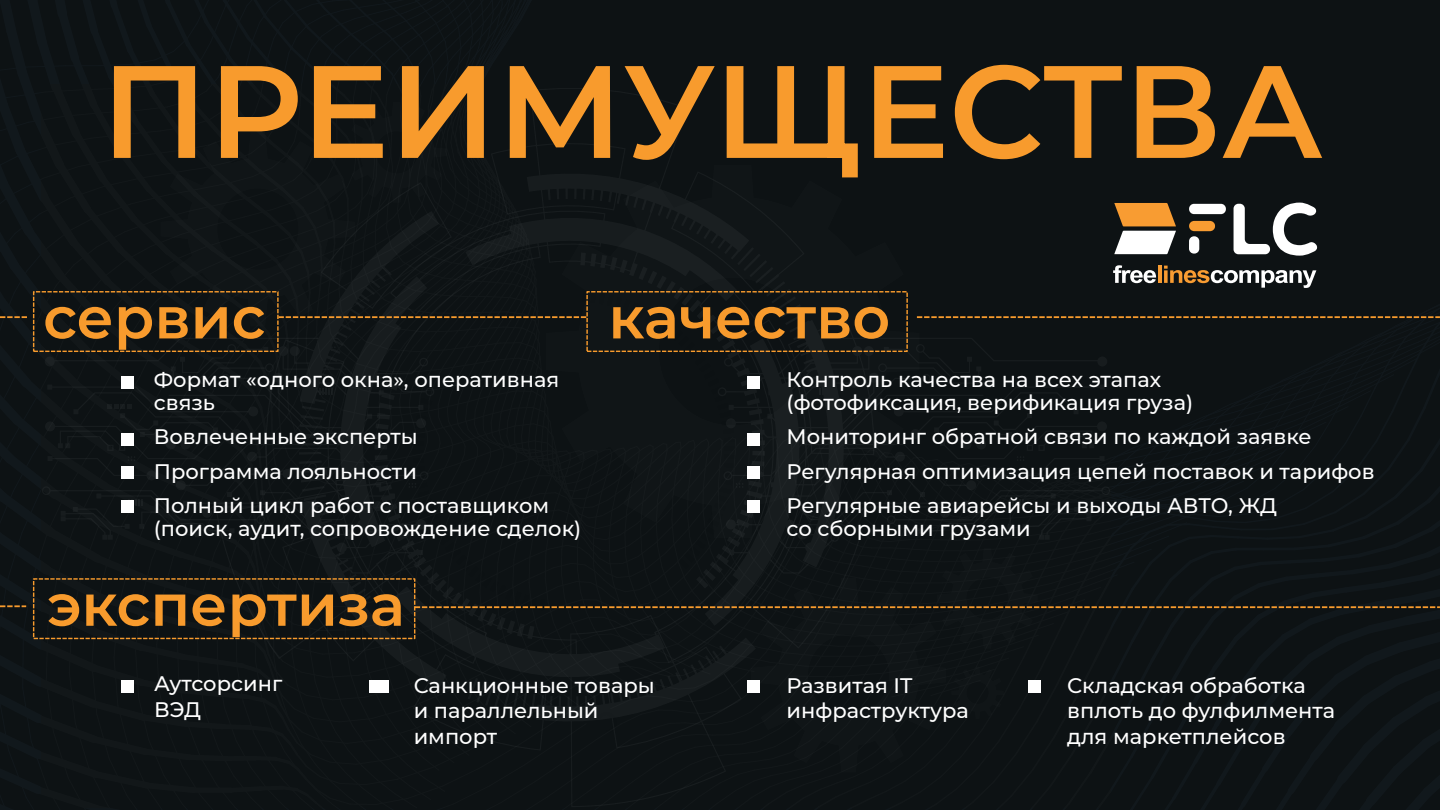
<style>
.page{position:relative;width:1440px;height:810px;background:#0d1214}
.page>*{position:absolute;margin:0;border:0;box-sizing:border-box;transform-origin:0 0}
.t1{font:600 131.1px "Montserrat";color:#f89b2d}
.t2{font:600 58.5px "Montserrat";color:#f89b2d}
.t3{font:500 21px/25.5px "Montserrat";color:#fff}
</style>
<div class="page">
<h1 class="t1" style="left:101px;top:18px;width:1224px">ПРЕИМУЩЕСТВА</h1>
<h2 class="t2" style="left:43px;top:276px;width:224px">сервис</h2>
<h2 class="t2" style="left:608px;top:276px;width:283px">качество</h2>
<p class="t3" style="left:154px;top:368px;width:407px;line-height:22.5px">Формат «одного окна», оперативная связь</p>
<p class="t3" style="left:154px;top:419px;width:397px;line-height:34.5px">Вовлеченные эксперты<br>Программа лояльности<br>Полный цикл работ с поставщиком</p>
<p class="t3" style="left:154px;top:515px;width:429px">(поиск, аудит, сопровождение сделок)</p>
<h2 class="t2" style="left:47px;top:564px;width:359px">экспертиза</h2>
<p class="t3" style="left:787px;top:368px;width:408px;line-height:22.5px">Контроль качества на всех этапах (фотофиксация, верификация груза)</p>
<p class="t3" style="left:787px;top:419px;width:590px;line-height:34.5px">Мониторинг обратной связи по каждой заявке<br>Регулярная оптимизация цепей поставок и тарифов<br>Регулярные авиарейсы и выходы АВТО, ЖД</p>
<p class="t3" style="left:787px;top:515px;width:246px">со сборными грузами</p>
<p class="t3" style="left:154px;top:670px;width:130px">Аутсорсинг<br>ВЭД</p>
<p class="t3" style="left:1067px;top:672px;width:270px">Складская обработка вплоть до фулфилмента для маркетплейсов</p>
<p class="t3" style="left:414px;top:672px;width:243px">Санкционные товары и параллельный импорт</p>
<p class="t3" style="left:787px;top:672px;width:184px">Развитая IT инфраструктура</p>
</div>
